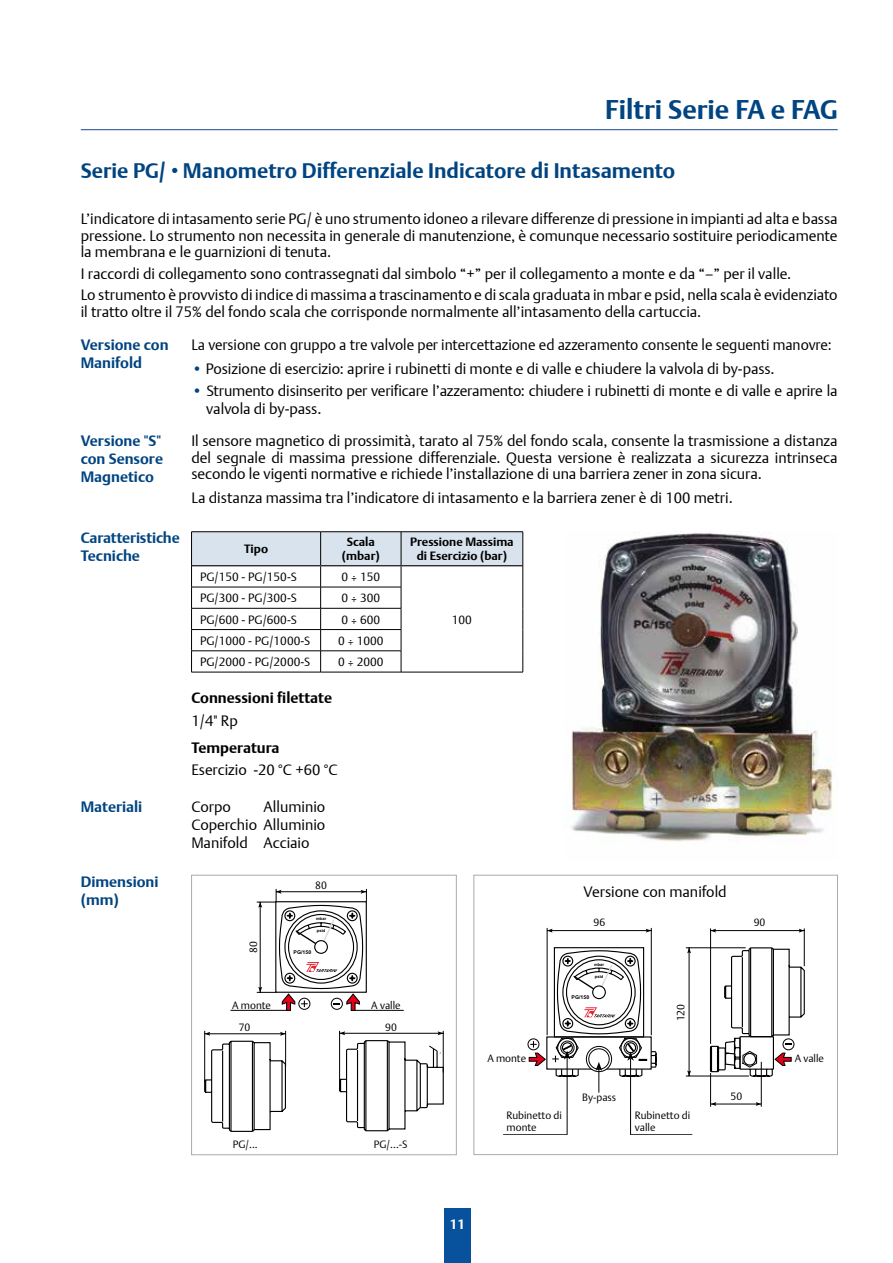
<style>
.page{position:relative;width:893px;height:1263px;background:#fff}
.page>*{position:absolute;margin:0;border:0;box-sizing:border-box;transform-origin:0 0}
.t1{font:700 27px "DTL Argo T";color:#004481}
.t2{font:700 21px "DTL Argo T";color:#004481}
.t3{font:15px/16.5px "DTL Argo T Light";color:#000;text-align:justify}
.t4{font:700 15px/18px "DTL Argo T";color:#004481}
.t5{font:700 15px "DTL Argo T";color:#000}
.t6{font:700 13.5px "DTL Argo T";color:#fff}
.t7{font:12px "DTL Argo T Light";color:#000}
.t8{font:700 12px/14.4px "DTL Argo T";color:#000;text-align:center}
.t9{font:10.5px/12px "DTL Argo T Light";color:#000}
.t10{font:700 5.25px "Arial";color:#000}
.t11{font:700 4.2px "Arial";color:#000}
.s1{font-family:"Arial";font-weight:400}
.s2{color:#004481}
</style>
<div class="page">
<div style="left:444px;top:1209px;width:26px;height:54px;background:#08519c"></div>
<hr style="left:81px;top:129px;width:757px;height:1px;background:#1b4391">
<svg style="left:204px;top:889px;width:240px;height:243px"></svg>
<div style="left:191px;top:875px;width:266px;height:280px;border:1px solid #a9aaac"></div>
<hr style="left:710px;top:928px;width:1px;height:116px;background:#000">
<hr style="left:804px;top:928px;width:1px;height:38px;background:#000">
<hr style="left:711px;top:930px;width:93px;height:1px;background:#000">
<svg style="left:710px;top:929px;width:6px;height:3px"></svg>
<hr style="left:761px;top:1062px;width:1px;height:45px;background:#000">
<svg style="left:756px;top:1102px;width:5px;height:4px"></svg>
<hr style="left:711px;top:1104px;width:50px;height:1px;background:#000">
<svg style="left:711px;top:1102px;width:5px;height:4px"></svg>
<hr style="left:710px;top:1073px;width:1px;height:34px;background:#000">
<div style="left:528px;top:1039px;width:11px;height:11px;border:1px solid #000;border-radius:50%"></div>
<hr style="left:547px;top:928px;width:1px;height:107px;background:#000">
<hr style="left:651px;top:928px;width:1px;height:107px;background:#000">
<hr style="left:547px;top:930px;width:104px;height:1px;background:#000">
<svg style="left:547px;top:929px;width:6px;height:3px"></svg>
<hr style="left:567px;top:1057px;width:1px;height:78px;background:#000">
<hr style="left:503px;top:1134px;width:64px;height:1px;background:#000">
<hr style="left:630px;top:1058px;width:1px;height:77px;background:#000">
<hr style="left:630px;top:1134px;width:62px;height:1px;background:#000">
<svg style="left:529px;top:946px;width:276px;height:147px"></svg>
<div style="left:474px;top:875px;width:364px;height:280px;border:1px solid #a9aaac"></div>
<hr style="left:321px;top:672px;width:80px;height:1px;background:#000">
<hr style="left:401px;top:672px;width:122px;height:1px;background:#000">
<svg style="left:191px;top:532px;width:333px;height:140px"></svg>
<hr style="left:191px;top:672px;width:130px;height:1px;background:#000">
<hr style="left:191px;top:531px;width:130px;height:1px;background:#000">
<hr style="left:191px;top:532px;width:1px;height:34px;background:#000">
<hr style="left:321px;top:531px;width:80px;height:1px;background:#000">
<hr style="left:320px;top:532px;width:1px;height:33px;background:#000">
<hr style="left:401px;top:531px;width:122px;height:1px;background:#000">
<hr style="left:401px;top:532px;width:1px;height:33px;background:#000">
<hr style="left:523px;top:532px;width:1px;height:34px;background:#000">
<hr style="left:321px;top:565px;width:80px;height:1px;background:#000">
<hr style="left:401px;top:565px;width:122px;height:1px;background:#000">
<hr style="left:192px;top:565px;width:129px;height:1px;background:#000">
<img style="left:571px;top:531px;width:262px;height:311px">
<h1 class="t1" style="left:605px;top:94px;width:234px">Filtri Serie FA e FAG</h1>
<h2 class="t2" style="left:81px;top:158px;width:596px">Serie PG/ <span class="s1">•</span> Manometro Differenziale Indicatore di Intasamento</h2>
<p class="t3" style="left:81px;top:210px;width:758px">L’indicatore di intasamento serie PG/ è uno strumento idoneo a rilevare differenze di pressione in impianti ad alta e bassa pressione. Lo strumento non necessita in generale di manutenzione, è comunque necessario sostituire periodicamente la membrana e le guarnizioni di tenuta.</p>
<p class="t3" style="left:81px;top:262px;width:758px;line-height:21.6px">I raccordi di collegamento sono contrassegnati dal simbolo “+” per il collegamento a monte e da “–” per il valle.<br>Lo strumento è provvisto di indice di massima a trascinamento e di scala graduata in mbar e psid, nella scala è evidenziato</p>
<p class="t3" style="left:81px;top:303px;width:622px">il tratto oltre il 75% del fondo scala che corrisponde normalmente all’intasamento della cartuccia.</p>
<p class="t4" style="left:81px;top:335px;width:89px">Versione con<br>Manifold</p>
<p class="t3" style="left:191px;top:336px;width:642px">La versione con gruppo a tre valvole per intercettazione ed azzeramento consente le seguenti manovre:</p>
<p class="t3" style="left:192px;top:360px;width:584px"><span class="s2">•</span> Posizione di esercizio: aprire i rubinetti di monte e di valle e chiudere la valvola di by-pass.</p>
<p class="t3" style="left:206px;top:382px;width:633px;line-height:18px;text-indent:-14px"><span class="s2">•</span> Strumento disinserito per verificare l’azzeramento: chiudere i rubinetti di monte e di valle e aprire la valvola di by-pass.</p>
<p class="t4" style="left:81px;top:432px;width:84px">Versione "S" con Sensore<br>Magnetico</p>
<p class="t3" style="left:191px;top:433px;width:648px">Il sensore magnetico di prossimità, tarato al 75% del fondo scala, consente la trasmissione a distanza del segnale di massima pressione differenziale. Questa versione è realizzata a sicurezza intrinseca secondo le vigenti normative e richiede l’installazione di una barriera zener in zona sicura.</p>
<p class="t3" style="left:191px;top:489px;width:543px">La distanza massima tra l’indicatore di intasamento e la barriera zener è di 100 metri.</p>
<p class="t4" style="left:81px;top:529px;width:100px">Caratteristiche<br>Tecniche</p>
<p class="t8" style="left:244px;top:542px;width:26px">Tipo</p>
<p class="t8" style="left:342px;top:534px;width:40px">Scala (mbar)</p>
<p class="t8" style="left:410px;top:534px;width:105px">Pressione Massima di Esercizio (bar)</p>
<p class="t7" style="left:200px;top:570px;width:98px">PG/150 - PG/150-S</p>
<p class="t7" style="left:342px;top:570px;width:40px">0 ÷ 150</p>
<p class="t7" style="left:452px;top:612px;width:22px">100</p>
<p class="t7" style="left:200px;top:591px;width:98px">PG/300 - PG/300-S</p>
<p class="t7" style="left:342px;top:591px;width:40px">0 ÷ 300</p>
<p class="t7" style="left:200px;top:612px;width:98px">PG/600 - PG/600-S</p>
<p class="t7" style="left:342px;top:612px;width:40px">0 ÷ 600</p>
<p class="t7" style="left:200px;top:633px;width:112px">PG/1000 - PG/1000-S</p>
<p class="t7" style="left:338px;top:633px;width:47px">0 ÷ 1000</p>
<p class="t7" style="left:200px;top:655px;width:112px">PG/2000 - PG/2000-S</p>
<p class="t7" style="left:338px;top:655px;width:47px">0 ÷ 2000</p>
<p class="t5" style="left:191px;top:688px;width:142px">Connessioni filettate</p>
<p class="t3" style="left:191px;top:712px;width:48px">1/4" Rp</p>
<p class="t5" style="left:191px;top:738px;width:90px">Temperatura</p>
<p class="t3" style="left:191px;top:761px;width:148px">Esercizio -20 °C +60 °C</p>
<p class="t3" style="left:191px;top:798px;width:136px;line-height:18px;text-indent:72px">Alluminio Coperchio Alluminio Manifold Acciaio</p>
<p class="t4" style="left:81px;top:798px;width:63px">Materiali</p>
<p class="t3" style="left:191px;top:798px;width:41px">Corpo</p>
<p class="t4" style="left:81px;top:872px;width:79px">Dimensioni (mm)</p>
<p class="t3" style="left:584px;top:884px;width:145px">Versione con manifold</p>
<p class="t9" style="left:315px;top:879px;width:13px">80</p>
<p class="t9" style="left:247px;top:953px;width:13px;rotate:-90deg">80</p>
<p class="t11" style="left:316px;top:916px;width:12px">mbar</p>
<p class="t11" style="left:317px;top:928px;width:10px">psid</p>
<p class="t10" style="left:294px;top:949px;width:19px">PG/150</p>
<p class="t9" style="left:232px;top:999px;width:40px">A monte</p>
<p class="t9" style="left:371px;top:999px;width:31px">A valle</p>
<p class="t9" style="left:239px;top:1021px;width:13px">70</p>
<p class="t9" style="left:385px;top:1021px;width:13px">90</p>
<p class="t9" style="left:233px;top:1138px;width:27px">PG/...</p>
<p class="t9" style="left:374px;top:1138px;width:35px">PG/...-S</p>
<p class="t9" style="left:594px;top:916px;width:13px">96</p>
<p class="t9" style="left:754px;top:916px;width:13px">90</p>
<p class="t11" style="left:594px;top:961px;width:12px">mbar</p>
<p class="t11" style="left:595px;top:973px;width:10px">psid</p>
<p class="t9" style="left:487px;top:1052px;width:40px">A monte</p>
<p class="t10" style="left:572px;top:994px;width:19px">PG/150</p>
<p class="t9" style="left:582px;top:1091px;width:35px">By-pass</p>
<p class="t9" style="left:675px;top:1021px;width:19px;rotate:-90deg">120</p>
<p class="t9" style="left:507px;top:1109px;width:57px">Rubinetto di monte</p>
<p class="t9" style="left:635px;top:1109px;width:57px">Rubinetto di valle</p>
<p class="t9" style="left:731px;top:1090px;width:13px">50</p>
<p class="t9" style="left:795px;top:1052px;width:31px">A valle</p>
<p class="t6" style="left:450px;top:1216px;width:17px">11</p>
</div>
